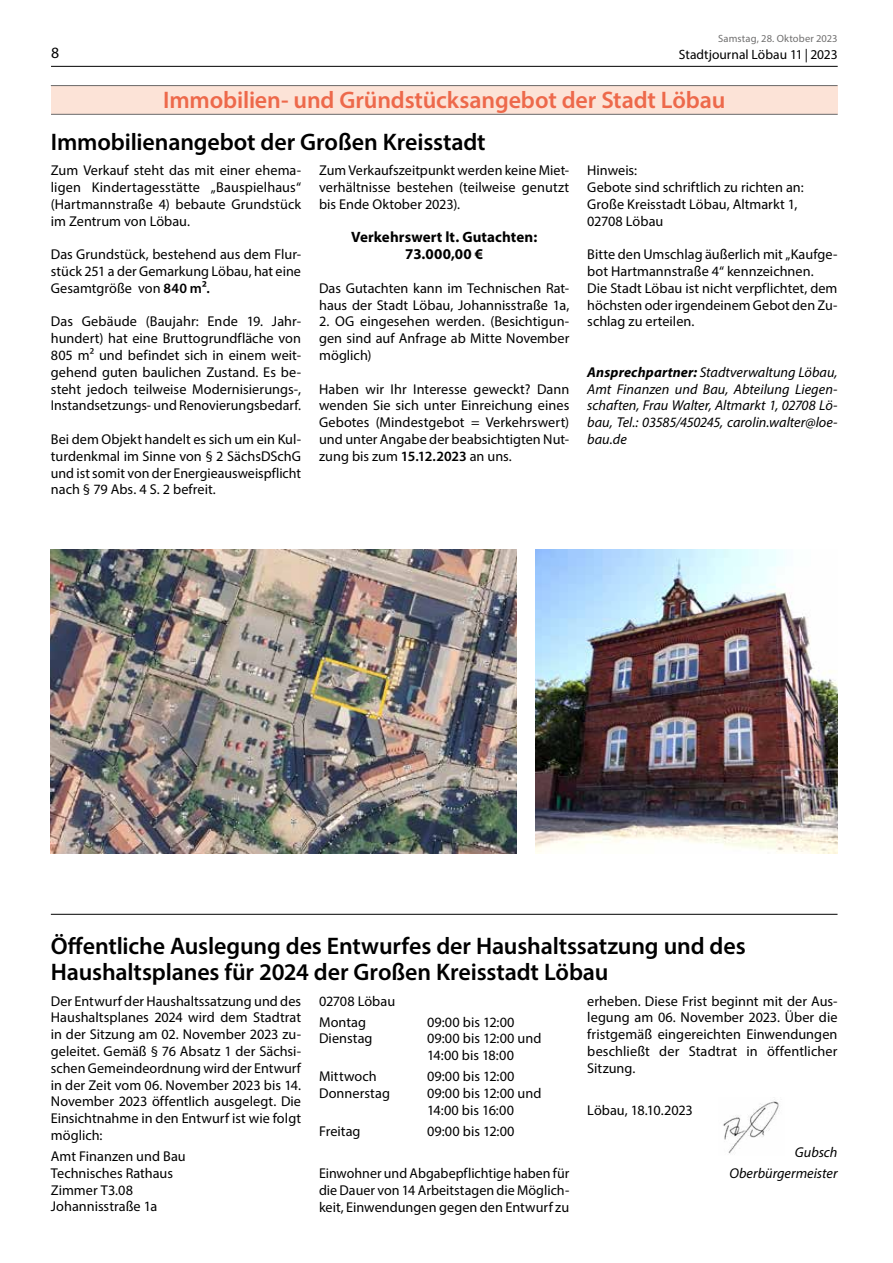
<style>
.page{position:relative;width:893px;height:1263px;background:#fff}
.page>*{position:absolute;margin:0;border:0;box-sizing:border-box;transform-origin:0 0}
.t1{font:600 24px/26.2px "Myriad Pro";letter-spacing:-.005em;color:#000}
.t2{font:600 24px "Myriad Pro";letter-spacing:-.005em;color:#ed694b}
.t3{font:15.75px "Myriad Pro";color:#000}
.t4{font:700 15px/16.8px "Myriad Pro";letter-spacing:.01em;color:#000;text-align:center}
.t5{font:14.25px/16.8px "Myriad Pro";color:#000;text-align:justify}
.t6{font:italic 14.25px/16.8px "Myriad Pro";color:#000;text-align:justify}
.t7{font:13.5px "Myriad Pro";color:#000}
.t8{font:10.5px "Myriad Pro";letter-spacing:.015em;color:#706f6f}
.s1{font-weight:600}
.s2{font-weight:700}
</style>
<div class="page">
<hr style="left:51px;top:66px;width:787px;height:1px;background:#000">
<img style="left:535px;top:549px;width:302px;height:305px">
<img style="left:51px;top:549px;width:465px;height:305px">
<hr style="left:51px;top:914px;width:786px;height:1px;background:#000">
<img style="left:723px;top:1101px;width:56px;height:53px">
<div style="left:51px;top:85px;width:786px;height:29px;background:#fce3d7"></div>
<hr style="left:51px;top:85px;width:786px;height:1px;background:#706f6f">
<hr style="left:51px;top:114px;width:787px;height:1px;background:#706f6f">
<p class="t3" style="left:51px;top:43px;width:10px">8</p>
<p class="t8" style="left:718px;top:32px;width:121px">Samstag, 28. Oktober 2023</p>
<p class="t7" style="left:679px;top:46px;width:160px">Stadtjournal Löbau 11 | 2023</p>
<h1 class="t2" style="left:163px;top:85px;width:564px">Immobilien- und Gründstücksangebot der Stadt Löbau</h1>
<h1 class="t1" style="left:51px;top:128px;width:436px">Immobilienangebot der Großen Kreisstadt</h1>
<p class="t5" style="left:51px;top:162px;width:252px">Zum Verkauf steht das mit einer ehema&shy;ligen Kindertagesstätte „Bauspielhaus“ (Hartmannstraße 4) bebaute Grundstück im Zentrum von Löbau.</p>
<p class="t5" style="left:51px;top:246px;width:252px">Das Grundstück, bestehend aus dem Flur&shy;stück 251 a der Gemarkung Löbau, hat eine Gesamtgröße von <span class="s1">840 m².</span></p>
<p class="t5" style="left:51px;top:313px;width:252px">Das Gebäude (Baujahr: Ende 19. Jahr&shy;hundert) hat eine Bruttogrundfläche von 805 m² und befindet sich in einem weit&shy;gehend guten baulichen Zustand. Es be&shy;steht jedoch teilweise Modernisierungs-, Instandsetzungs- und Renovierungsbedarf.</p>
<p class="t5" style="left:51px;top:431px;width:252px">Bei dem Objekt handelt es sich um ein Kul&shy;turdenkmal im Sinne von § 2 SächsDSchG und ist somit von der Energieausweispflicht nach § 79 Abs. 4 S. 2 befreit.</p>
<p class="t5" style="left:319px;top:162px;width:252px">Zum Verkaufszeitpunkt werden keine Miet&shy;verhältnisse bestehen (teilweise genutzt bis Ende Oktober 2023).</p>
<p class="t4" style="left:351px;top:228px;width:188px">Verkehrswert lt. Gutachten:<br>73.000,00 €</p>
<p class="t5" style="left:319px;top:279px;width:252px">Das Gutachten kann im Technischen Rat&shy;haus der Stadt Löbau, Johannisstraße 1a,</p>
<p class="t5" style="left:319px;top:313px;width:252px">2. OG eingesehen werden. (Besichtigun&shy;gen sind auf Anfrage ab Mitte November möglich)</p>
<p class="t5" style="left:319px;top:380px;width:252px">Haben wir Ihr Interesse geweckt? Dann wenden Sie sich unter Einreichung eines Gebotes (Mindestgebot = Verkehrswert) und unter Angabe der beabsichtigten Nut&shy;zung bis zum <span class="s1">15.12.2023</span> an uns.</p>
<p class="t5" style="left:587px;top:162px;width:218px;text-align:left">Hinweis:<br>Gebote sind schriftlich zu richten an:<br>Große Kreisstadt Löbau, Altmarkt 1,<br>02708 Löbau</p>
<p class="t5" style="left:587px;top:246px;width:252px;text-align:left">Bitte den Umschlag äußerlich mit „Kaufge&shy;bot Hartmannstraße 4“ kennzeichnen.<br>Die Stadt Löbau ist nicht verpflichtet, dem höchsten oder irgendeinem Gebot den Zu&shy;schlag zu erteilen.</p>
<p class="t6" style="left:587px;top:363px;width:252px"><span class="s2">Ansprechpartner:</span> Stadtverwaltung Löbau, Amt Finanzen und Bau, Abteilung Liegen&shy;schaften, Frau Walter, Altmarkt 1, 02708 Lö&shy;bau, Tel.: 03585/450245, carolin.walter@loe&shy;bau.de</p>
<h1 class="t1" style="left:51px;top:932px;width:696px">Öffentliche Auslegung des Entwurfes der Haushaltssatzung und des<br>Haushaltsplanes für 2024 der Großen Kreisstadt Löbau</h1>
<p class="t5" style="left:51px;top:992px;width:252px">Der Entwurf der Haushaltssatzung und des Haushaltsplanes 2024 wird dem Stadtrat in der Sitzung am 02. November 2023 zu&shy;geleitet. Gemäß § 76 Absatz 1 der Sächsi&shy;schen Gemeindeordnung wird der Entwurf in der Zeit vom 06. November 2023 bis 14.<br>November 2023 öffentlich ausgelegt. Die Einsichtnahme in den Entwurf ist wie folgt möglich:</p>
<p class="t5" style="left:51px;top:1147px;width:136px;text-align:left">Amt Finanzen und Bau<br>Technisches Rathaus<br>Zimmer T3.08<br>Johannisstraße 1a</p>
<p class="t5" style="left:319px;top:990px;width:78px;line-height:21px">02708 Löbau<br>Montag</p>
<p class="t5" style="left:587px;top:992px;width:252px">erheben. Diese Frist beginnt mit der Aus&shy;legung am 06. November 2023. Über die fristgemäß eingereichten Einwendungen beschließt der Stadtrat in öffentlicher Sitzung.</p>
<p class="t5" style="left:587px;top:1101px;width:107px">Löbau, 18.10.2023</p>
<p class="t6" style="left:729px;top:1141px;width:110px;line-height:21px;text-align:right">Gubsch<br>Oberbürgermeister</p>
<p class="t5" style="left:427px;top:1013px;width:89px">09:00 bis 12:00</p>
<p class="t5" style="left:319px;top:1030px;width:55px">Dienstag</p>
<p class="t5" style="left:427px;top:1030px;width:116px">09:00 bis 12:00 und<br>14:00 bis 18:00</p>
<p class="t5" style="left:319px;top:1068px;width:59px">Mittwoch</p>
<p class="t5" style="left:427px;top:1068px;width:89px">09:00 bis 12:00</p>
<p class="t5" style="left:319px;top:1085px;width:72px">Donnerstag</p>
<p class="t5" style="left:427px;top:1085px;width:116px">09:00 bis 12:00 und<br>14:00 bis 16:00</p>
<p class="t5" style="left:319px;top:1122px;width:43px">Freitag</p>
<p class="t5" style="left:427px;top:1122px;width:89px">09:00 bis 12:00</p>
<p class="t5" style="left:319px;top:1165px;width:252px">Einwohner und Abgabepflichtige haben für die Dauer von 14 Arbeitstagen die Möglich&shy;keit, Einwendungen gegen den Entwurf zu</p>
</div>
